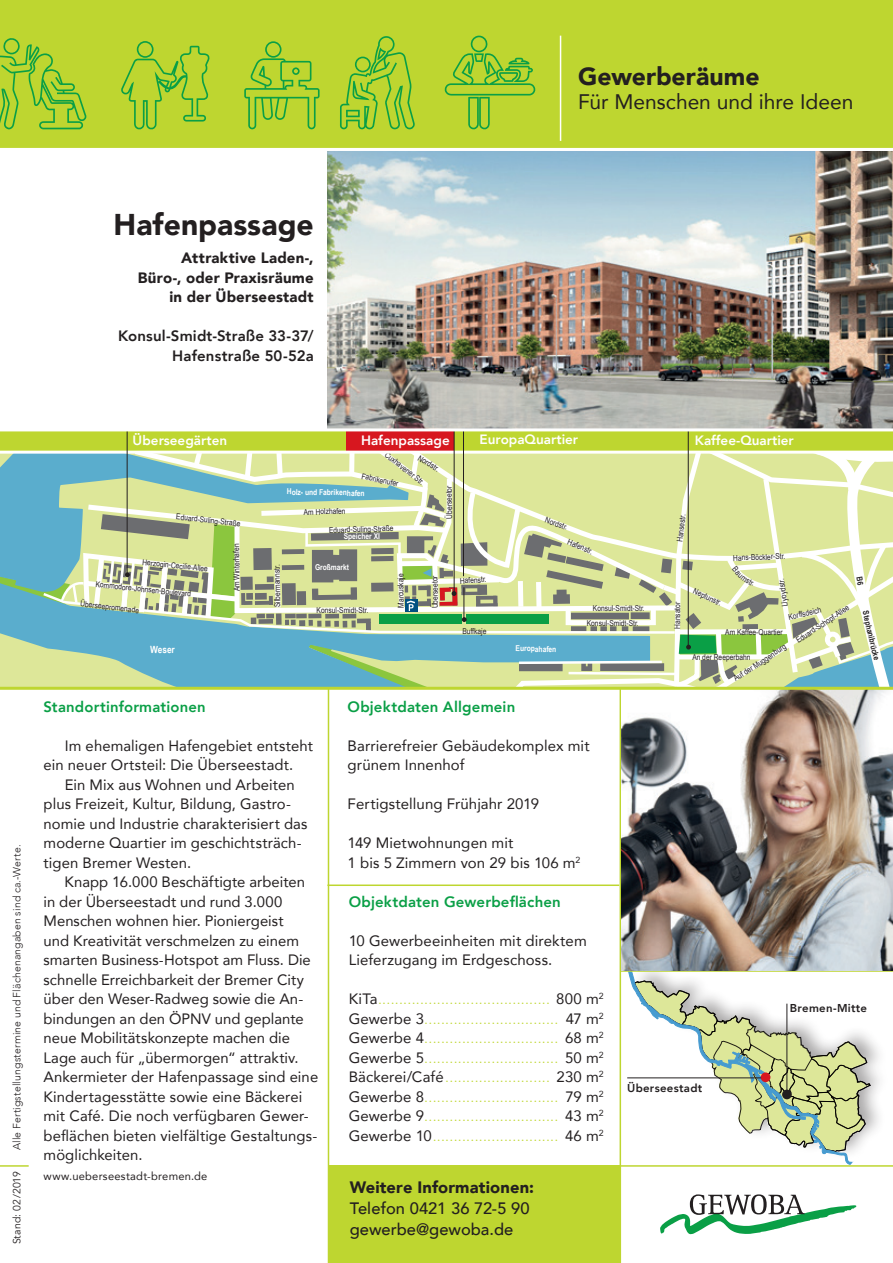
<style>
.page{position:relative;width:893px;height:1263px;background:#fff}
.page>*{position:absolute;margin:0;border:0;box-sizing:border-box;transform-origin:0 0}
.t1{font:900 30px "Avenir";color:#231f20}
.t2{font:900 24.75px "Avenir";color:#231f20}
.t3{font:21px "Avenir";color:#231f20}
.t4{font:500 16.5px/21px "Avenir";color:#231f20}
.t5{font:900 16.5px "Avenir";letter-spacing:.01em;color:#231f20}
.t6{font:15px/19.5px "Avenir";letter-spacing:.005em;color:#231f20}
.t7{font:300 15px/19.5px "Avenir";color:#bed630;text-align:justify}
.t8{font:800 15px "Avenir";letter-spacing:.01em;color:#0a9f46}
.t9{font:900 15px/19.5px "Avenir";letter-spacing:.015em;color:#231f20;text-align:right}
.t10{font:800 15px/19.5px "Avenir";letter-spacing:.01em;color:#231f20;text-align:right}
.t11{font:800 13.5px "Avenir";color:#fff}
.t12{font:800 11.4px "Avenir";letter-spacing:.025em;color:#231f20}
.t13{font:11.25px "Avenir";letter-spacing:.02em;color:#231f20}
.t14{font:300 10.5px "Avenir";letter-spacing:.015em;color:#231f20}
.t15{font:10.5px "Avenir";letter-spacing:.015em;color:#231f20}
.t16{font:700 10.05px "Arial Narrow";color:#fff}
.t17{font:8.1px "Arial Narrow";letter-spacing:-.005em;color:#231f20}
.t18{font:700 8.1px "Arial Narrow";color:#fff}
.t19{font:700 8.1px "Arial Narrow";color:#231f20}
.s1{font-weight:400;color:#231f20}
</style>
<div class="page">
<hr style="left:328px;top:157px;width:1px;height:1106px;background:#bed630">
<div style="left:0;top:0;width:893px;height:148px;background:#bed630"></div>
<img style="left:328px;top:151px;width:565px;height:277px">
<svg style="left:627px;top:972px;width:230px;height:235px"></svg>
<svg style="left:633px;top:980px;width:247px;height:207px"></svg>
<hr style="left:787px;top:1004px;width:1px;height:92px;background:#231f20">
<div style="left:782px;top:1089px;width:10px;height:10px;background:#231f20;border-radius:50%"></div>
<div style="left:761px;top:1072px;width:9px;height:10px;background:#d7171f;border-radius:50%"></div>
<hr style="left:627px;top:1077px;width:134px;height:1px;background:#231f20">
<div style="left:328px;top:1165px;width:293px;height:98px;background:#bed630"></div>
<svg style="left:0;top:38px;width:86px;height:91px;background:#9fcc33"></svg>
<svg style="left:340px;top:36px;width:75px;height:93px;background:#9ccb33"></svg>
<svg style="left:121px;top:41px;width:89px;height:88px;background:#a4ce32"></svg>
<svg style="left:244px;top:41px;width:76px;height:88px;background:#a1cd33"></svg>
<svg style="left:445px;top:36px;width:90px;height:93px;background:#a1cd33"></svg>
<hr style="left:560px;top:36px;width:1px;height:105px;background:#fff">
<hr style="left:620px;top:688px;width:1px;height:575px;background:#bed630">
<hr style="left:327px;top:884px;width:292px;height:2px;background:#bed630">
<hr style="left:621px;top:970px;width:272px;height:2px;background:#bed630">
<svg style="left:660px;top:1194px;width:196px;height:40px"></svg>
<img style="left:621px;top:690px;width:272px;height:280px">
<hr style="left:0;top:687px;width:893px;height:3px;background:#bed630">
<hr style="left:0;top:1165px;width:29px;height:2px;background:#bed630">
<hr style="left:328px;top:1165px;width:565px;height:2px;background:#bed630">
<hr style="left:0;top:428px;width:893px;height:3px;background:#fff">
<svg style="left:0;top:431px;width:893px;height:256px;background:#b9d2a6"></svg>
<h2 class="t2" style="left:578px;top:55px;width:183px">Gewerberäume</h2>
<h3 class="t3" style="left:578px;top:85px;width:277px">Für Menschen und ihre Ideen</h3>
<h1 class="t1" style="left:114px;top:199px;width:202px">Hafenpassage</h1>
<p class="t9" style="left:138px;top:248px;width:177px">Attraktive Laden-,<br>Büro-, oder Praxisräume in der Überseestadt</p>
<p class="t10" style="left:118px;top:326px;width:197px">Konsul-Smidt-Straße 33-37/<br>Hafenstraße 50-52a</p>
<p class="t14" style="left:11px;top:1150px;width:307px;rotate:-90deg">Alle Fertigstellungstermine und Flächenangaben sind ca.-Werte.</p>
<p class="t15" style="left:11px;top:1244px;width:74px;rotate:-90deg">Stand: 02/2019</p>
<p class="t11" style="left:133px;top:429px;width:96px">Überseegärten</p>
<p class="t11" style="left:361px;top:429px;width:90px">Hafenpassage</p>
<p class="t11" style="left:480px;top:429px;width:100px">EuropaQuartier</p>
<p class="t11" style="left:695px;top:429px;width:101px">Kaffee-Quartier</p>
<p class="t17" style="left:177px;top:511px;width:62px;rotate:6deg">Eduard-Suling-Straß</p>
<p class="t17" style="left:143px;top:556px;width:67px;rotate:6deg">Herzogin-Cecilie-Allee</p>
<p class="t17" style="left:96px;top:578px;width:98px;rotate:6deg">Kommodore-Johnsen-Boulevard</p>
<p class="t17" style="left:81px;top:597px;width:60px;rotate:7deg">Überseepromenade</p>
<p class="t16" style="left:150px;top:641px;width:26px;rotate:1deg">Weser</p>
<p class="t17" style="left:231px;top:591px;width:49px;rotate:-91deg">Am Winterhafen</p>
<p class="t17" style="left:389px;top:449px;width:49px;rotate:38deg">Cuxhavener Str.</p>
<p class="t17" style="left:422px;top:452px;width:25px;rotate:31deg">Nordstr.</p>
<p class="t17" style="left:363px;top:470px;width:39px;rotate:12deg">Fabrikenufer</p>
<p class="t17" style="left:443px;top:519px;width:34px;rotate:-91deg">Überseetor</p>
<p class="t18" style="left:287px;top:485px;width:79px;rotate:1deg">Holz- und Fabrikenhafen</p>
<p class="t17" style="left:303px;top:506px;width:43px;rotate:-2deg">Am Holzhafen</p>
<p class="t17" style="left:674px;top:541px;width:30px;rotate:-84deg">Hansestr.</p>
<p class="t17" style="left:548px;top:514px;width:25px;rotate:20deg">Nordstr.</p>
<p class="t17" style="left:329px;top:524px;width:66px;rotate:-2deg">Eduard-Suling-Straße</p>
<p class="t18" style="left:344px;top:530px;width:38px">Speicher XI</p>
<p class="t18" style="left:315px;top:561px;width:36px">Großmarkt</p>
<p class="t17" style="left:570px;top:536px;width:28px;rotate:22deg">Hafenstr.</p>
<p class="t17" style="left:733px;top:552px;width:54px;rotate:-2deg">Hans-Böckler-Str.</p>
<p class="t17" style="left:272px;top:607px;width:44px;rotate:-91deg">Silbermannstr.</p>
<p class="t17" style="left:395px;top:608px;width:36px;rotate:-91deg">Marcuskaje</p>
<p class="t17" style="left:429px;top:609px;width:34px;rotate:-91deg">Überseetor</p>
<p class="t17" style="left:460px;top:575px;width:28px;rotate:-3deg">Hafenstr.</p>
<p class="t17" style="left:779px;top:607px;width:30px;rotate:-97deg">Llyoydstr.</p>
<p class="t17" style="left:731px;top:674px;width:62px;rotate:-33deg">Auf der Muggenburg</p>
<p class="t17" style="left:696px;top:585px;width:32px;rotate:24deg">Neptunstr.</p>
<p class="t17" style="left:671px;top:629px;width:29px;rotate:-89deg">Hansator</p>
<p class="t17" style="left:317px;top:604px;width:53px">Konsul-Smidt-Str.</p>
<p class="t17" style="left:593px;top:602px;width:53px">Konsul-Smidt-Str.</p>
<p class="t17" style="left:794px;top:635px;width:63px;rotate:-33deg">Eduard-Schopf-Allee</p>
<p class="t17" style="left:787px;top:611px;width:35px;rotate:-12deg">Korffsdeich</p>
<p class="t17" style="left:587px;top:617px;width:53px">Konsul-Smidt-Str.</p>
<p class="t19" style="left:872px;top:610px;width:16px;rotate:78deg">Step</p>
<p class="t19" style="left:875px;top:624px;width:19px;rotate:77deg">hanib</p>
<p class="t19" style="left:879px;top:641px;width:19px;rotate:76deg">rücke</p>
<p class="t17" style="left:463px;top:625px;width:25px;rotate:1deg">Buffkaje</p>
<p class="t17" style="left:725px;top:626px;width:59px">Am Kaffee-Quartier</p>
<p class="t17" style="left:692px;top:651px;width:60px">An der Reeperbahn</p>
<p class="t18" style="left:516px;top:642px;width:42px;rotate:1deg">Europahafen</p>
<p class="t8" style="left:44px;top:695px;width:164px">Standortinformationen</p>
<p class="t6" style="left:44px;top:735px;width:271px;text-indent:21px">Im ehemaligen Hafengebiet entsteht ein neuer Ortsteil: Die Überseestadt.</p>
<p class="t6" style="left:44px;top:774px;width:265px;text-indent:21px">Ein Mix aus Wohnen und Arbeiten plus Freizeit, Kultur, Bildung, Gastro&shy;nomie und Industrie charakterisiert das moderne Quartier im geschichtsträch&shy;tigen Bremer Westen.</p>
<p class="t6" style="left:44px;top:872px;width:276px;text-indent:21px">Knapp 16.000 Beschäftigte arbeiten in der Überseestadt und rund 3.000<br>Menschen wohnen hier. Pioniergeist<br>und Kreativität verschmelzen zu einem smarten Business-Hotspot am Fluss. Die schnelle Erreichbarkeit der Bremer City über den Weser-Radweg sowie die An&shy;bindungen an den ÖPNV und geplante neue Mobilitätskonzepte machen die Lage auch für „übermorgen“ attraktiv.<br>Ankermieter der Hafenpassage sind eine Kindertagesstätte sowie eine Bäckerei mit Café. Die noch verfügbaren Gewer&shy;beflächen bieten vielfältige Gestaltungs&shy;möglichkeiten.</p>
<p class="t13" style="left:44px;top:1167px;width:165px">www.ueberseestadt-bremen.de</p>
<p class="t8" style="left:348px;top:695px;width:169px">Objektdaten Allgemein</p>
<p class="t6" style="left:348px;top:735px;width:244px">Barrierefreier Gebäudekomplex mit grünem Innenhof</p>
<p class="t6" style="left:348px;top:794px;width:193px">Fertigstellung Frühjahr 2019</p>
<p class="t6" style="left:348px;top:833px;width:234px">149 Mietwohnungen mit<br>1 bis 5 Zimmern von 29 bis 106 m<sup>2</sup></p>
<p class="t8" style="left:349px;top:890px;width:214px">Objektdaten Gewerbeflächen</p>
<p class="t6" style="left:349px;top:930px;width:240px">10 Gewerbeeinheiten mit direktem<br>Lieferzugang im Erdgeschoss.</p>
<p class="t7" style="left:349px;top:989px;width:257px"><span class="s1">KiTa</span>......................................... <span class="s1">800 m</span><sup>2<br></sup><span class="s1">Gewerbe 3</span>................................ <span class="s1">47 m</span><sup>2<br></sup><span class="s1">Gewerbe 4</span>................................ <span class="s1">68 m</span><sup>2<br></sup><span class="s1">Gewerbe 5</span>................................ <span class="s1">50 m</span><sup>2<br></sup><span class="s1">Bäckerei/Café</span>......................... <span class="s1">230 m</span><sup>2<br></sup><span class="s1">Gewerbe 8</span>................................ <span class="s1">79 m</span><sup>2<br></sup><span class="s1">Gewerbe 9</span>................................ <span class="s1">43 m</span><sup>2<br></sup><span class="s1">Gewerbe 10</span>.............................. <span class="s1">46 m</span><sup>2</sup></p>
<p class="t5" style="left:350px;top:1173px;width:186px">Weitere Informationen:</p>
<p class="t4" style="left:350px;top:1196px;width:181px">Telefon 0421 36 72-5 90 gewerbe@gewoba.de</p>
<p class="t12" style="left:627px;top:1079px;width:77px">Überseestadt</p>
<p class="t12" style="left:790px;top:999px;width:79px">Bremen-Mitte</p>
</div>
